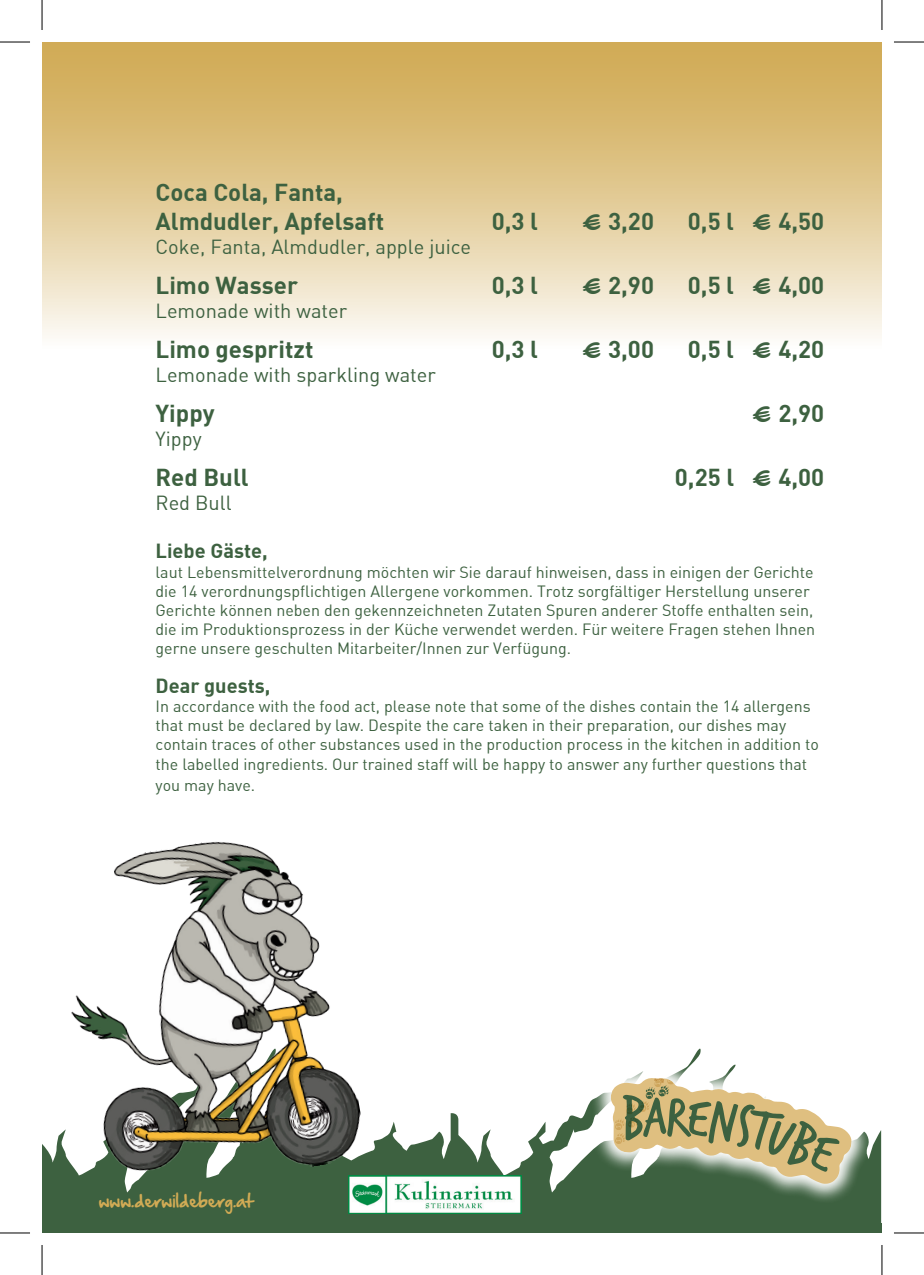
<style>
.page{position:relative;width:924px;height:1275px;background:#fff}
.page>*{position:absolute;margin:0;border:0;box-sizing:border-box;transform-origin:0 0}
.t1{font:700 24px/28.8px "DI Nbek";color:#3d6140}
.t2{font:20px "DIN Bek";color:#3d6140}
.t3{font:700 20px "DI Nbek";color:#3d6140}
.t4{font:16px/19.2px "DIN Bek";color:#3d6140}
.t5{font:16px "Hand Of Sean";color:#d1ab55}
.s1{font-family:"Hand Of Sean";font-weight:400}
</style>
<div class="page">
<svg style="left:42px;top:1113px;width:838px;height:110px;fill:#3d6140"></svg>
<div style="left:42px;top:1223px;width:839px;height:10px;background:#3d6140"></div>
<img style="left:348px;top:1175px;width:173px;height:38px">
<div style="left:42px;top:42px;width:839px;height:360px;background:linear-gradient(to bottom,#cda346,#fff)"></div>
<svg style="left:577px;top:1048px;width:303px;height:167px"></svg>
<svg style="left:610px;top:1077px;width:241px;height:106px"></svg>
<img style="left:46px;top:841px;width:322px;height:362px">
<hr style="left:0;top:42px;width:30px;height:1px;background:#000">
<hr style="left:893px;top:42px;width:30px;height:1px;background:#000">
<hr style="left:0;top:1232px;width:30px;height:1px;background:#000">
<hr style="left:893px;top:1232px;width:30px;height:1px;background:#000">
<hr style="left:42px;top:0;width:1px;height:30px;background:#000">
<hr style="left:42px;top:1245px;width:1px;height:30px;background:#000">
<hr style="left:881px;top:0;width:1px;height:30px;background:#000">
<hr style="left:881px;top:1245px;width:1px;height:30px;background:#000">
<h1 class="t1" style="left:155px;top:177px;width:230px">Coca Cola, Fanta,<br>Almdudler, Apfelsaft</h1>
<h1 class="t1" style="left:491px;top:206px;width:48px">0,3 l</h1>
<h1 class="t1" style="left:582px;top:206px;width:73px"><span class="s1">€</span> 3,20</h1>
<h1 class="t1" style="left:687px;top:206px;width:138px">0,5 l <span class="s1">€</span> 4,50</h1>
<p class="t2" style="left:155px;top:234px;width:317px">Coke, Fanta, Almdudler, apple juice</p>
<h1 class="t1" style="left:155px;top:270px;width:144px">Limo Wasser</h1>
<h1 class="t1" style="left:491px;top:270px;width:48px">0,3 l</h1>
<h1 class="t1" style="left:582px;top:270px;width:73px"><span class="s1">€</span> 2,90</h1>
<h1 class="t1" style="left:687px;top:270px;width:138px">0,5 l <span class="s1">€</span> 4,00</h1>
<p class="t2" style="left:155px;top:298px;width:193px">Lemonade with water</p>
<h1 class="t1" style="left:155px;top:334px;width:159px">Limo gespritzt</h1>
<h1 class="t1" style="left:491px;top:334px;width:48px">0,3 l</h1>
<h1 class="t1" style="left:582px;top:334px;width:73px"><span class="s1">€</span> 3,00</h1>
<h1 class="t1" style="left:687px;top:334px;width:138px">0,5 l <span class="s1">€</span> 4,20</h1>
<p class="t2" style="left:155px;top:362px;width:282px">Lemonade with sparkling water</p>
<h1 class="t1" style="left:155px;top:398px;width:61px">Yippy</h1>
<h1 class="t1" style="left:752px;top:398px;width:73px"><span class="s1">€</span> 2,90</h1>
<p class="t2" style="left:155px;top:426px;width:48px">Yippy</p>
<h1 class="t1" style="left:155px;top:462px;width:95px">Red Bull</h1>
<h1 class="t1" style="left:674px;top:462px;width:151px">0,25 l <span class="s1">€</span> 4,00</h1>
<p class="t2" style="left:155px;top:490px;width:78px">Red Bull</p>
<p class="t3" style="left:155px;top:538px;width:113px">Liebe Gäste,</p>
<p class="t4" style="left:155px;top:562px;width:660px">laut Lebensmittelverordnung möchten wir Sie darauf hinweisen, dass in einigen der Gerichte die 14 verordnungspflichtigen Allergene vorkommen. Trotz sorgfältiger Herstellung unserer Gerichte können neben den gekennzeichneten Zutaten Spuren anderer Stoffe enthalten sein, die im Produktionsprozess in der Küche verwendet werden. Für weitere Fragen stehen Ihnen gerne unsere geschulten Mitarbeiter/Innen zur Verfügung.</p>
<p class="t3" style="left:155px;top:672px;width:116px">Dear guests,</p>
<p class="t4" style="left:155px;top:696px;width:664px">In accordance with the food act, please note that some of the dishes contain the 14 allergens that must be declared by law. Despite the care taken in their preparation, our dishes may contain traces of other substances used in the production process in the kitchen in addition to the labelled ingredients. Our trained staff will be happy to answer any further questions that</p>
<p class="t4" style="left:155px;top:775px;width:101px">you may have.</p>
<p class="t5" style="left:99px;top:1186px;width:156px">www.derwildeberg.at</p>
</div>
